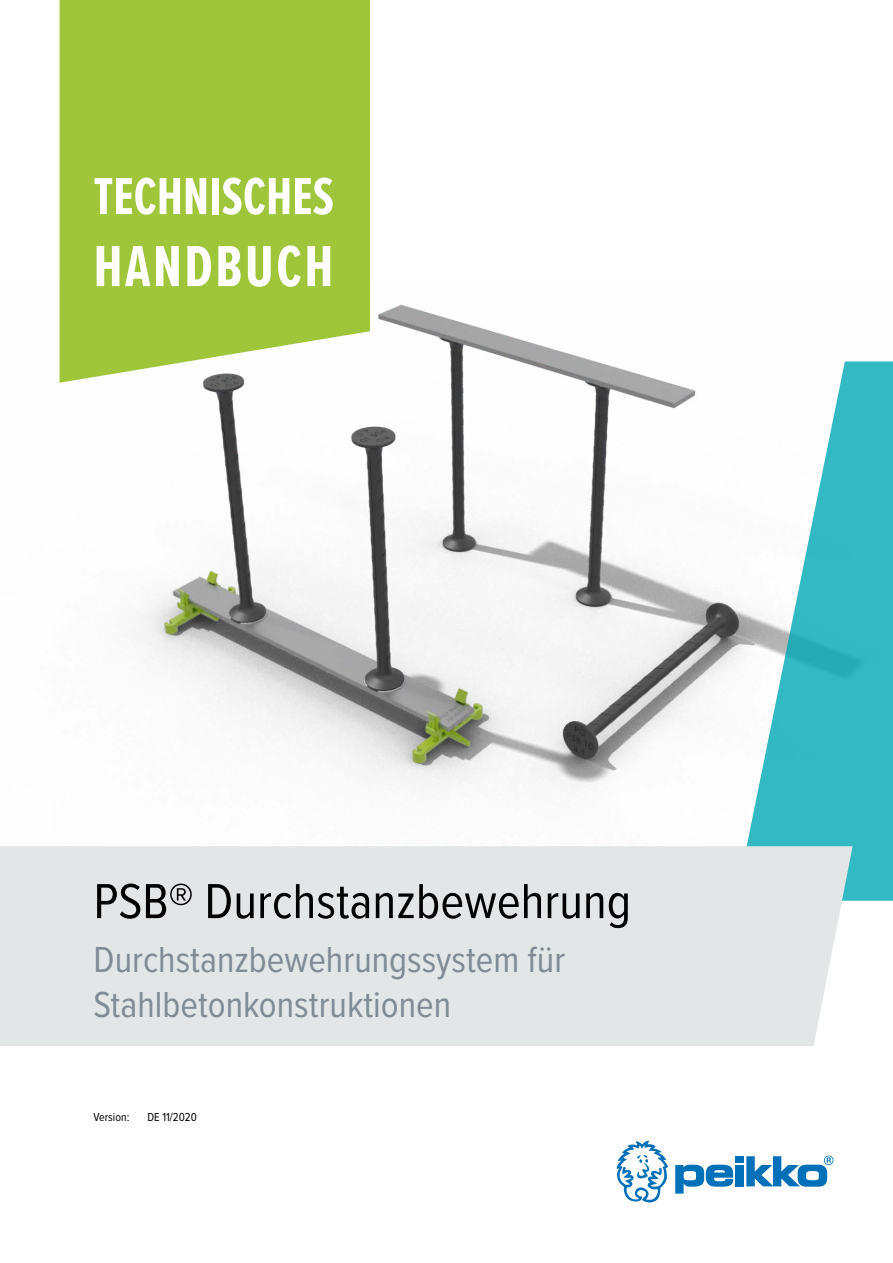
<style>
.page{position:relative;width:893px;height:1263px;background:#fff}
.page>*{position:absolute;margin:0;border:0;box-sizing:border-box;transform-origin:0 0}
.t1{font:700 60px "Proxima Nova Ex Cn";letter-spacing:.04em;color:#fff}
.t2{font:700 54px "Proxima Nova Ex Cn";color:#fff}
.t3{font:51px "Proxima Nova Cond";color:#000}
.t4{font:37.5px/45px "Proxima Nova Cond";color:#808b94}
.t5{font:12px "Proxima Nova Cond";color:#000}
</style>
<div class="page">
<img style="left:59px;top:281px;width:677px;height:505px">
<svg style="left:736px;top:361px;width:157px;height:540px;fill:#32b9c3"></svg>
<div style="left:0;top:846px;width:853px;height:200px;background:#e3e6e6"></div>
<svg style="left:675px;top:1165px;width:58px;height:28px"></svg>
<div style="left:735px;top:1156px;width:8px;height:7px;background:#0071b9"></div>
<div style="left:735px;top:1165px;width:8px;height:21px;background:#0071b9"></div>
<svg style="left:746px;top:1155px;width:87px;height:32px"></svg>
<svg style="left:616px;top:1140px;width:52px;height:62px"></svg>
<div style="left:60px;top:0;width:310px;height:383px;background:#9fc63b"></div>
<h2 class="t2" style="left:94px;top:157px;width:242px">TECHNISCHES</h2>
<h1 class="t1" style="left:94px;top:223px;width:241px">HANDBUCH</h1>
<h3 class="t3" style="left:94px;top:863px;width:539px">PSB® Durchstanzbewehrung</h3>
<p class="t4" style="left:94px;top:935px;width:473px">Durchstanzbewehrungssystem für<br>Stahlbetonkonstruktionen</p>
<p class="t5" style="left:94px;top:1108px;width:37px">Version:</p>
<p class="t5" style="left:148px;top:1108px;width:51px">DE 11/2020</p>
</div>
